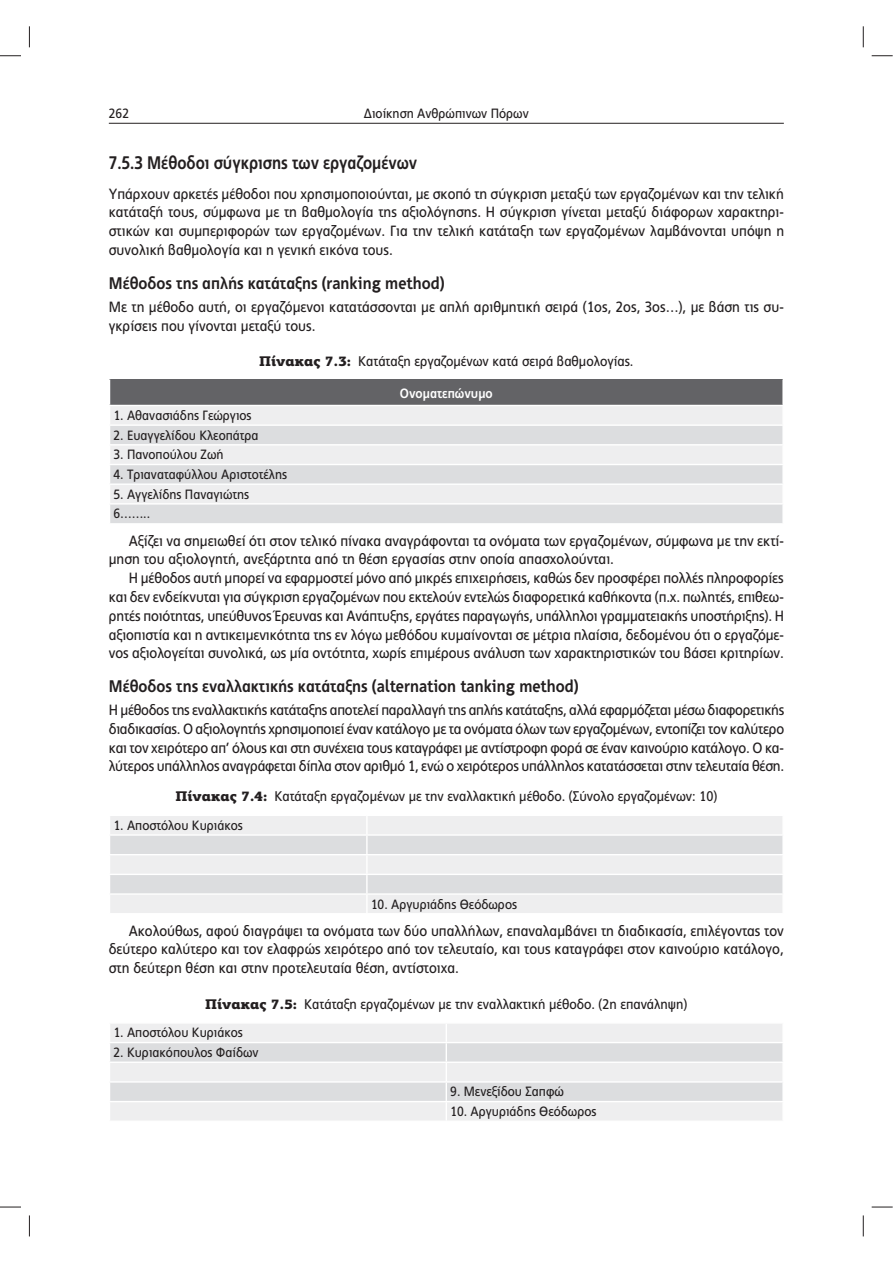
<style>
.page{position:relative;width:893px;height:1263px;background:#fff}
.page>*{position:absolute;margin:0;border:0;box-sizing:border-box;transform-origin:0 0}
.t1{font:700 18.15px "PF Index";color:#231f20;scale:.94 1}
.t2{font:700 16.8px "PF Index";color:#231f20}
.t3{font:14.85px/18.8px "PF Index";color:#231f20;text-align:justify}
.t4{font:13.95px "PF Index";color:#231f20}
.t5{font:13.5px/19.6px "PF Index";color:#231f20}
.t6{font:700 13.5px "PF Index";color:#fff}
.s1{font-family:"PF Centro Slab Pro";font-weight:900}
</style>
<div class="page">
<hr style="left:109px;top:123px;width:675px;height:1px;background:#231f20">
<div style="left:110px;top:379px;width:673px;height:26px;background:#636366"></div>
<div style="left:110px;top:406px;width:672px;height:18px;background:#eeeeef"></div>
<svg style="left:110px;top:426px;width:672px;height:97px;background:#e3e3e5"></svg>
<hr style="left:109px;top:483px;width:675px;height:2px;background:#fff">
<hr style="left:109px;top:503px;width:675px;height:2px;background:#fff">
<hr style="left:109px;top:444px;width:675px;height:2px;background:#fff">
<hr style="left:109px;top:464px;width:675px;height:1px;background:#fff">
<hr style="left:782px;top:379px;width:2px;height:26px;background:#fff">
<svg style="left:782px;top:426px;width:1px;height:97px"></svg>
<svg style="left:110px;top:816px;width:673px;height:97px;background:#e8e8e9"></svg>
<svg style="left:110px;top:1024px;width:673px;height:96px;background:#e8e8e9"></svg>
<svg style="left:0;top:55px;width:21px;height:1px"></svg>
<svg style="left:872px;top:55px;width:21px;height:1px"></svg>
<svg style="left:0;top:1207px;width:21px;height:1px"></svg>
<svg style="left:872px;top:1207px;width:21px;height:1px"></svg>
<svg style="left:29px;top:26px;width:1px;height:21px"></svg>
<svg style="left:29px;top:1215px;width:1px;height:21px"></svg>
<svg style="left:863px;top:26px;width:1px;height:21px"></svg>
<svg style="left:863px;top:1215px;width:1px;height:21px"></svg>
<p class="t5" style="left:109px;top:104px;width:22px">262</p>
<p class="t5" style="left:364px;top:104px;width:166px">Διοίκηση Ανθρώπινων Πόρων</p>
<p class="t1" style="left:109px;top:155px;width:330px">7.5.3 Μέθοδοι σύγκρισης των εργαζομένων</p>
<p class="t3" style="left:109px;top:185px;width:677px">Υπάρχουν αρκετές μέθοδοι που χρησιμοποιούνται, με σκοπό τη σύγκριση μεταξύ των εργαζομένων και την τελική κατάταξή τους, σύμφωνα με τη βαθμολογία της αξιολόγησης. Η σύγκριση γίνεται μεταξύ διάφορων χαρακτηρι&shy;στικών και συμπεριφορών των εργαζομένων. Για την τελική κατάταξη των εργαζομένων λαμβάνονται υπόψη η συνολική βαθμολογία και η γενική εικόνα τους.</p>
<p class="t2" style="left:109px;top:276px;width:337px">Μέθοδος της απλής κατάταξης (ranking method)</p>
<p class="t3" style="left:109px;top:298px;width:676px">Με τη μέθοδο αυτή, οι εργαζόμενοι κατατάσσονται με απλή αριθμητική σειρά (1ος, 2ος, 3ος…), με βάση τις συ&shy;γκρίσεις που γίνονται μεταξύ τους.</p>
<p class="t4" style="left:259px;top:355px;width:376px"><span class="s1">Πίνακας 7.3:</span> Κατάταξη εργαζομένων κατά σειρά βαθμολογίας.</p>
<p class="t6" style="left:400px;top:387px;width:94px">Ονοματεπώνυμο</p>
<p class="t5" style="left:113px;top:407px;width:140px">1. Αθανασιάδης Γεώργιος</p>
<p class="t5" style="left:113px;top:426px;width:147px">2. Ευαγγελίδου Κλεοπάτρα</p>
<p class="t5" style="left:113px;top:446px;width:112px">3. Πανοπούλου Ζωή</p>
<p class="t5" style="left:113px;top:466px;width:175px">4. Τριαναταφύλλου Αριστοτέλης</p>
<p class="t5" style="left:113px;top:485px;width:137px">5. Αγγελίδης Παναγιώτης<br>6……..</p>
<p class="t3" style="left:109px;top:532px;width:676px;text-indent:20px">Αξίζει να σημειωθεί ότι στον τελικό πίνακα αναγράφονται τα ονόματα των εργαζομένων, σύμφωνα με την εκτί&shy;μηση του αξιολογητή, ανεξάρτητα από τη θέση εργασίας στην οποία απασχολούνται.</p>
<p class="t3" style="left:109px;top:570px;width:677px;text-indent:20px">Η μέθοδος αυτή μπορεί να εφαρμοστεί μόνο από μικρές επιχειρήσεις, καθώς δεν προσφέρει πολλές πληροφορίες και δεν ενδείκνυται για σύγκριση εργαζομένων που εκτελούν εντελώς διαφορετικά καθήκοντα (π.χ. πωλητές, επιθεω&shy;ρητές ποιότητας, υπεύθυνος Έρευνας και Ανάπτυξης, εργάτες παραγωγής, υπάλληλοι γραμματειακής υποστήριξης). Η αξιοπιστία και η αντικειμενικότητα της εν λόγω μεθόδου κυμαίνονται σε μέτρια πλαίσια, δεδομένου ότι ο εργαζόμε&shy;νος αξιολογείται συνολικά, ως μία οντότητα, χωρίς επιμέρους ανάλυση των χαρακτηριστικών του βάσει κριτηρίων.</p>
<p class="t2" style="left:109px;top:679px;width:471px">Μέθοδος της εναλλακτικής κατάταξης (alternation tanking method)</p>
<p class="t3" style="left:109px;top:702px;width:677px">Η μέθοδος της εναλλακτικής κατάταξης αποτελεί παραλλαγή της απλής κατάταξης, αλλά εφαρμόζεται μέσω διαφορετικής διαδικασίας. Ο αξιολογητής χρησιμοποιεί έναν κατάλογο με τα ονόματα όλων των εργαζομένων, εντοπίζει τον καλύτερο και τον χειρότερο απ’ όλους και στη συνέχεια τους καταγράφει με αντίστροφη φορά σε έναν καινούριο κατάλογο. Ο κα&shy;λύτερος υπάλληλος αναγράφεται δίπλα στον αριθμό 1, ενώ ο χειρότερος υπάλληλος κατατάσσεται στην τελευταία θέση.</p>
<p class="t4" style="left:175px;top:790px;width:543px"><span class="s1">Πίνακας 7.4:</span> Κατάταξη εργαζομένων με την εναλλακτική μέθοδο. (Σύνολο εργαζομένων: 10)</p>
<p class="t5" style="left:113px;top:816px;width:131px">1. Αποστόλου Κυριάκος</p>
<p class="t5" style="left:371px;top:895px;width:148px">10. Αργυριάδης Θεόδωρος</p>
<p class="t3" style="left:109px;top:922px;width:676px;text-indent:20px">Ακολούθως, αφού διαγράψει τα ονόματα των δύο υπαλλήλων, επαναλαμβάνει τη διαδικασία, επιλέγοντας τον δεύτερο καλύτερο και τον ελαφρώς χειρότερο από τον τελευταίο, και τους καταγράφει στον καινούριο κατάλογο, στη δεύτερη θέση και στην προτελευταία θέση, αντίστοιχα.</p>
<p class="t4" style="left:205px;top:998px;width:484px"><span class="s1">Πίνακας 7.5:</span> Κατάταξη εργαζομένων με την εναλλακτική μέθοδο. (2η επανάληψη)</p>
<p class="t5" style="left:113px;top:1024px;width:131px">1. Αποστόλου Κυριάκος</p>
<p class="t5" style="left:113px;top:1044px;width:147px">2. Κυριακόπουλος Φαίδων</p>
<p class="t5" style="left:450px;top:1083px;width:115px">9. Μενεξίδου Σαπφώ</p>
<p class="t5" style="left:450px;top:1103px;width:148px">10. Αργυριάδης Θεόδωρος</p>
</div>
